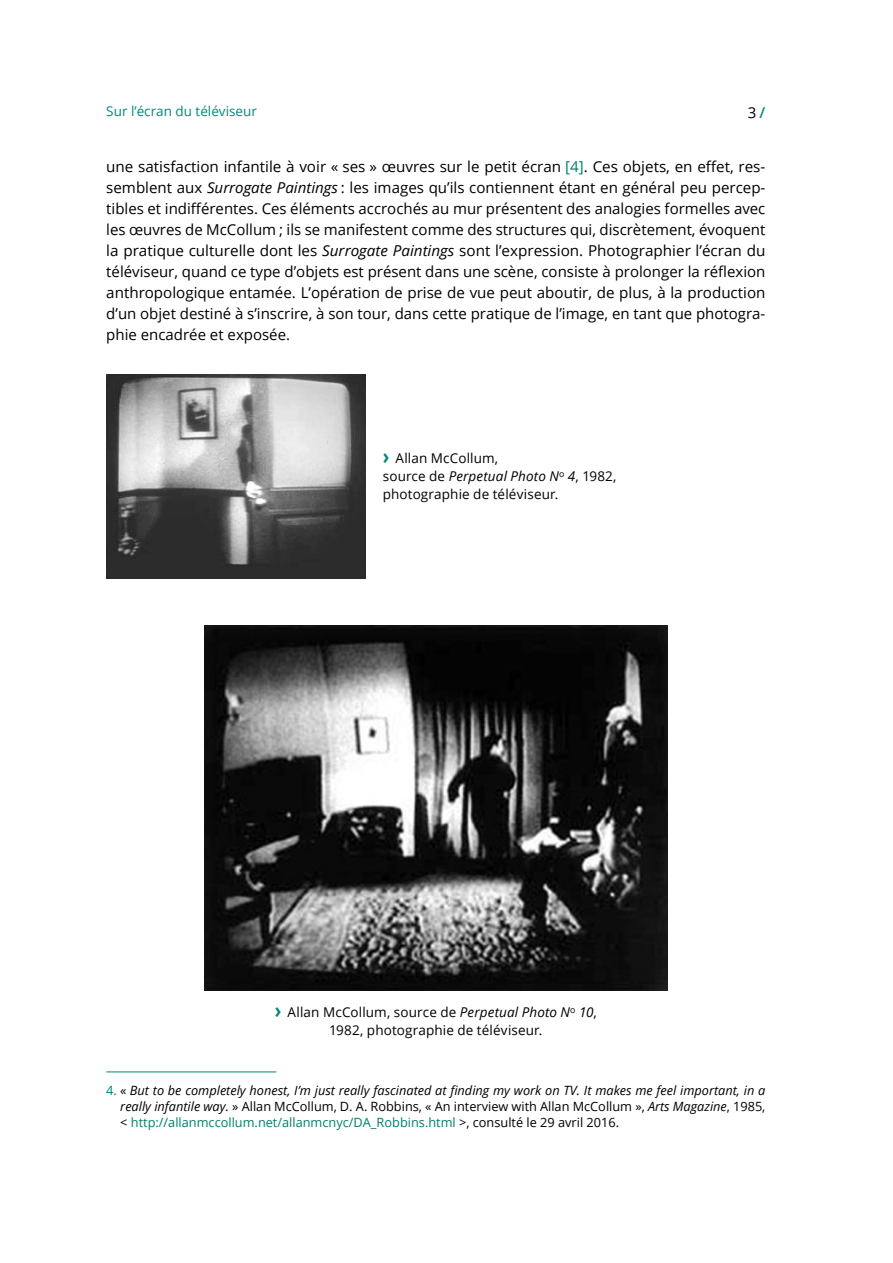
<style>
.page{position:relative;width:893px;height:1263px;background:#fff}
.page>*{position:absolute;margin:0;border:0;box-sizing:border-box;transform-origin:0 0}
.t1{font:15px/21px "Open Sans";color:#000;text-align:justify}
.t2{font:13.5px/18px "Open Sans";letter-spacing:.01em;color:#000;text-align:center}
.t3{font:13.5px "Open Sans";color:#00897a}
.t4{font:italic 12.75px/16.2px "Open Sans";color:#000;text-align:justify}
.s1{font-weight:600;color:#00897a}
.s2{color:#00806d}
.s3{font-style:italic}
.s4{font-weight:700;font-size:21.6px;color:#00897a}
.s5{font-style:normal;color:#00806d}
.s6{font-style:normal}
</style>
<div class="page">
<hr style="left:106px;top:1072px;width:170px;height:1px;background:#00897a">
<img style="left:106px;top:374px;width:260px;height:204px">
<img style="left:204px;top:625px;width:464px;height:366px">
<p class="t3" style="left:106px;top:102px;width:152px">Sur l’écran du téléviseur</p>
<p class="t1" style="left:748px;top:101px;width:19px">3<span class="s1">/</span></p>
<p class="t1" style="left:106px;top:156px;width:661px">une satisfaction infantile à voir « ses » œuvres sur le petit écran <span class="s2">[4]</span>. Ces objets, en effet, res&shy;semblent aux <span class="s3">Surrogate Paintings</span> : les images qu’ils contiennent étant en général peu percep&shy;tibles et indifférentes. Ces éléments accrochés au mur présentent des analogies formelles avec les œuvres de McCollum ; ils se manifestent comme des structures qui, discrètement, évoquent la pratique culturelle dont les <span class="s3">Surrogate Paintings</span> sont l’expression. Photographier l’écran du téléviseur, quand ce type d’objets est présent dans une scène, consiste à prolonger la réflexion anthropologique entamée. L’opération de prise de vue peut aboutir, de plus, à la production d’un objet destiné à s’inscrire, à son tour, dans cette pratique de l’image, en tant que photogra&shy;phie encadrée et exposée.</p>
<p class="t2" style="left:383px;top:449px;width:235px;text-align:left"><span class="s4">›</span> Allan McCollum,<br>source de <span class="s3">Perpetual Photo N</span><sup>o</sup> <span class="s3">4</span>, 1982, photographie de téléviseur.</p>
<p class="t2" style="left:275px;top:1003px;width:323px"><span class="s4">›</span> Allan McCollum, source de <span class="s3">Perpetual Photo N</span><sup>o</sup> <span class="s3">10</span>,<br>1982, photographie de téléviseur.</p>
<p class="t4" style="left:120px;top:1081px;width:647px;text-indent:-14px"><span class="s5">4.</span> <span class="s6">«</span> But to be completely honest, I’m just really fascinated at finding my work on TV. It makes me feel important, in a really infantile way. <span class="s6">» Allan McCollum, D. A. Robbins, « An interview with Allan McCollum »,</span> Arts Magazine<span class="s6">, 1985, &lt;</span> <span class="s5">http://allanmccollum.net/allanmcnyc/DA_Robbins.html</span> <span class="s6">&gt;, consulté le 29 avril 2016.</span></p>
</div>
